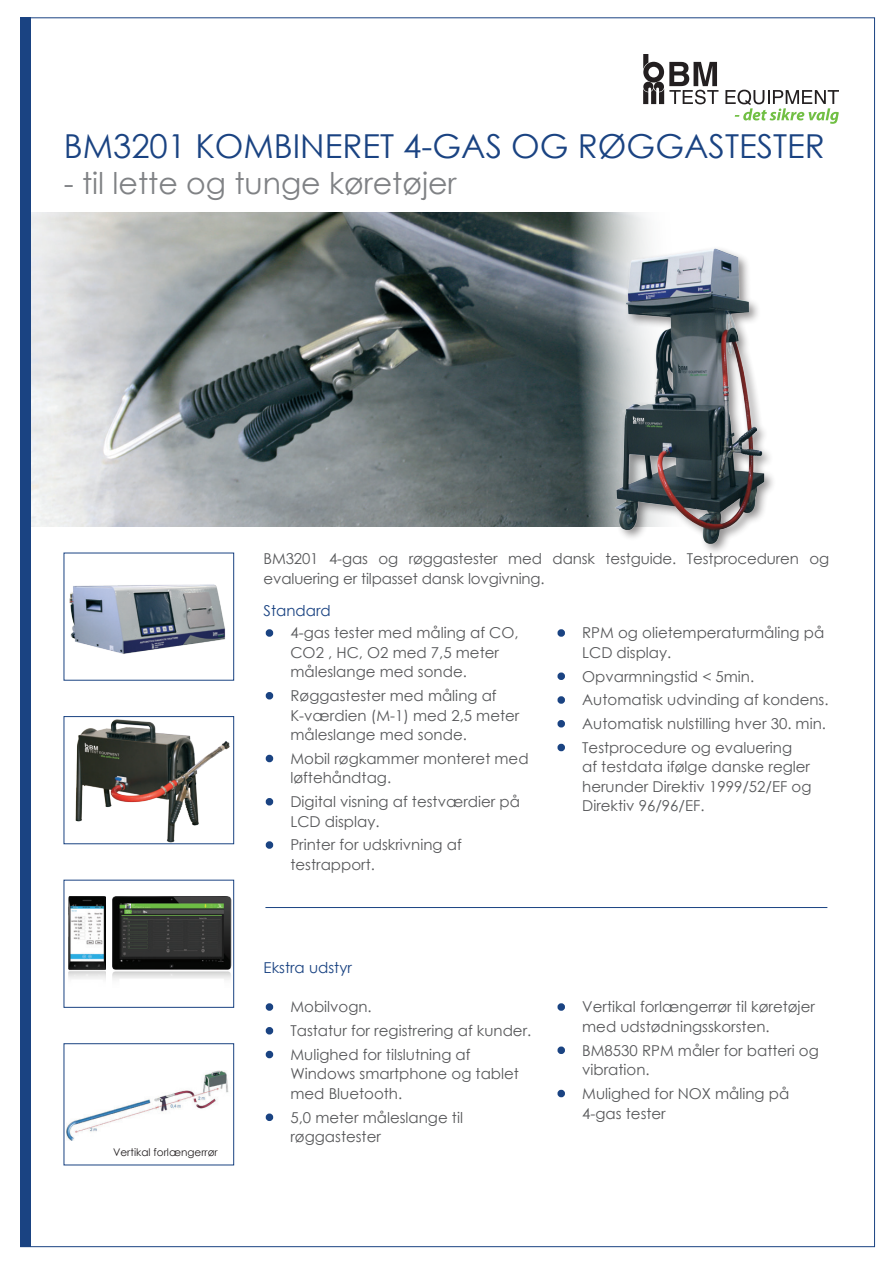
<style>
.page{position:relative;width:893px;height:1263px;background:#fff}
.page>*{position:absolute;margin:0;border:0;box-sizing:border-box;transform-origin:0 0}
.t1{font:33px "Century Gothic";color:#1a4382}
.t2{font:30px "Century Gothic";color:#808285}
.t3{font:15px/19.5px "Century Gothic";color:#57585a}
.t4{font:15px "Century Gothic";color:#1a4382}
.t5{font:10.5px "Century Gothic";color:#231f20}
.s1{color:#1a4382}
</style>
<div class="page">
<img style="left:30px;top:213px;width:618px;height:313px">
<div style="left:20px;top:17px;width:10px;height:1230px;background:#1a4382"></div>
<svg style="left:725px;top:90px;width:114px;height:34px"></svg>
<svg style="left:643px;top:54px;width:75px;height:50px"></svg>
<img style="left:69px;top:584px;width:156px;height:70px">
<img style="left:75px;top:719px;width:155px;height:123px">
<div style="left:64px;top:716px;width:170px;height:128px;border:1px solid #1a4382"></div>
<img style="left:606px;top:244px;width:164px;height:303px">
<img style="left:67px;top:1071px;width:162px;height:69px">
<div style="left:64px;top:1043px;width:170px;height:122px;border:1px solid #1a4382"></div>
<hr style="left:265px;top:907px;width:562px;height:1px;background:#1a4382">
<svg style="left:265px;top:1003px;width:9px;height:8px"></svg>
<svg style="left:265px;top:1027px;width:9px;height:8px"></svg>
<svg style="left:265px;top:1050px;width:9px;height:9px"></svg>
<svg style="left:265px;top:1113px;width:9px;height:8px"></svg>
<svg style="left:557px;top:1003px;width:8px;height:8px"></svg>
<svg style="left:557px;top:1046px;width:8px;height:8px"></svg>
<svg style="left:557px;top:1089px;width:8px;height:9px"></svg>
<svg style="left:265px;top:629px;width:9px;height:8px"></svg>
<svg style="left:265px;top:692px;width:9px;height:8px"></svg>
<svg style="left:265px;top:754px;width:9px;height:9px"></svg>
<svg style="left:265px;top:798px;width:9px;height:8px"></svg>
<svg style="left:265px;top:841px;width:9px;height:8px"></svg>
<svg style="left:557px;top:629px;width:8px;height:8px"></svg>
<svg style="left:557px;top:672px;width:8px;height:8px"></svg>
<svg style="left:557px;top:696px;width:8px;height:8px"></svg>
<svg style="left:557px;top:720px;width:8px;height:8px"></svg>
<svg style="left:557px;top:743px;width:8px;height:9px"></svg>
<img style="left:68px;top:896px;width:37px;height:83px">
<img style="left:112px;top:896px;width:119px;height:84px">
<h1 class="t1" style="left:64px;top:123px;width:763px">BM3201 KOMBINERET 4-GAS OG RØGGASTESTER</h1>
<h2 class="t2" style="left:64px;top:162px;width:394px">- til lette og tunge køretøjer</h2>
<p class="t3" style="left:264px;top:549px;width:567px">BM3201 4-gas og røggastester med dansk testguide. Testproceduren og evaluering er tilpasset dansk lovgivning.</p>
<p class="t4" style="left:264px;top:600px;width:69px">Standard</p>
<p class="t5" style="left:113px;top:1145px;width:106px">Vertikal forlængerrør</p>
<p class="t3" style="left:290px;top:623px;width:230px;text-indent:-26px"><span class="s1">•</span> 4-gas tester med måling af CO,<br>CO2 , HC, O2 med 7,5 meter måleslange med sonde.</p>
<p class="t3" style="left:290px;top:686px;width:231px;text-indent:-26px"><span class="s1">•</span> Røggastester med måling af<br>K-værdien (M-1) med 2,5 meter måleslange med sonde.</p>
<p class="t3" style="left:290px;top:748px;width:240px;text-indent:-26px"><span class="s1">•</span> Mobil røgkammer monteret med løftehåndtag.</p>
<p class="t3" style="left:290px;top:792px;width:231px;text-indent:-26px"><span class="s1">•</span> Digital visning af testværdier på<br>LCD display.</p>
<p class="t3" style="left:290px;top:835px;width:173px;text-indent:-26px"><span class="s1">•</span> Printer for udskrivning af testrapport.</p>
<p class="t3" style="left:582px;top:623px;width:244px;text-indent:-26px"><span class="s1">•</span> RPM og olietemperaturmåling på<br>LCD display.</p>
<p class="t3" style="left:557px;top:666px;width:199px"><span class="s1">•</span> Opvarmningstid &lt; 5min.</p>
<p class="t3" style="left:557px;top:690px;width:273px"><span class="s1">•</span> Automatisk udvinding af kondens.</p>
<p class="t3" style="left:557px;top:714px;width:271px"><span class="s1">•</span> Automatisk nulstilling hver 30. min.</p>
<p class="t3" style="left:582px;top:737px;width:231px;text-indent:-26px"><span class="s1">•</span> Testprocedure og evaluering<br>af testdata ifølge danske regler herunder Direktiv 1999/52/EF og<br>Direktiv 96/96/EF.</p>
<h3 class="t4" style="left:264px;top:957px;width:90px">Ekstra udstyr</h3>
<p class="t3" style="left:265px;top:997px;width:108px"><span class="s1">•</span> Mobilvogn.</p>
<p class="t3" style="left:265px;top:1021px;width:268px"><span class="s1">•</span> Tastatur for registrering af kunder.</p>
<p class="t3" style="left:290px;top:1044px;width:230px;text-indent:-26px"><span class="s1">•</span> Mulighed for tilslutning af<br>Windows smartphone og tablet med Bluetooth.</p>
<p class="t3" style="left:290px;top:1107px;width:174px;text-indent:-26px"><span class="s1">•</span> 5,0 meter måleslange til røggastester</p>
<p class="t3" style="left:582px;top:997px;width:234px;text-indent:-26px"><span class="s1">•</span> Vertikal forlængerrør til køretøjer med udstødningsskorsten.</p>
<p class="t3" style="left:582px;top:1040px;width:238px;text-indent:-26px"><span class="s1">•</span> BM8530 RPM måler for batteri og vibration.</p>
<p class="t3" style="left:582px;top:1083px;width:209px;text-indent:-26px"><span class="s1">•</span> Mulighed for NOX måling på<br>4-gas tester</p>
</div>
